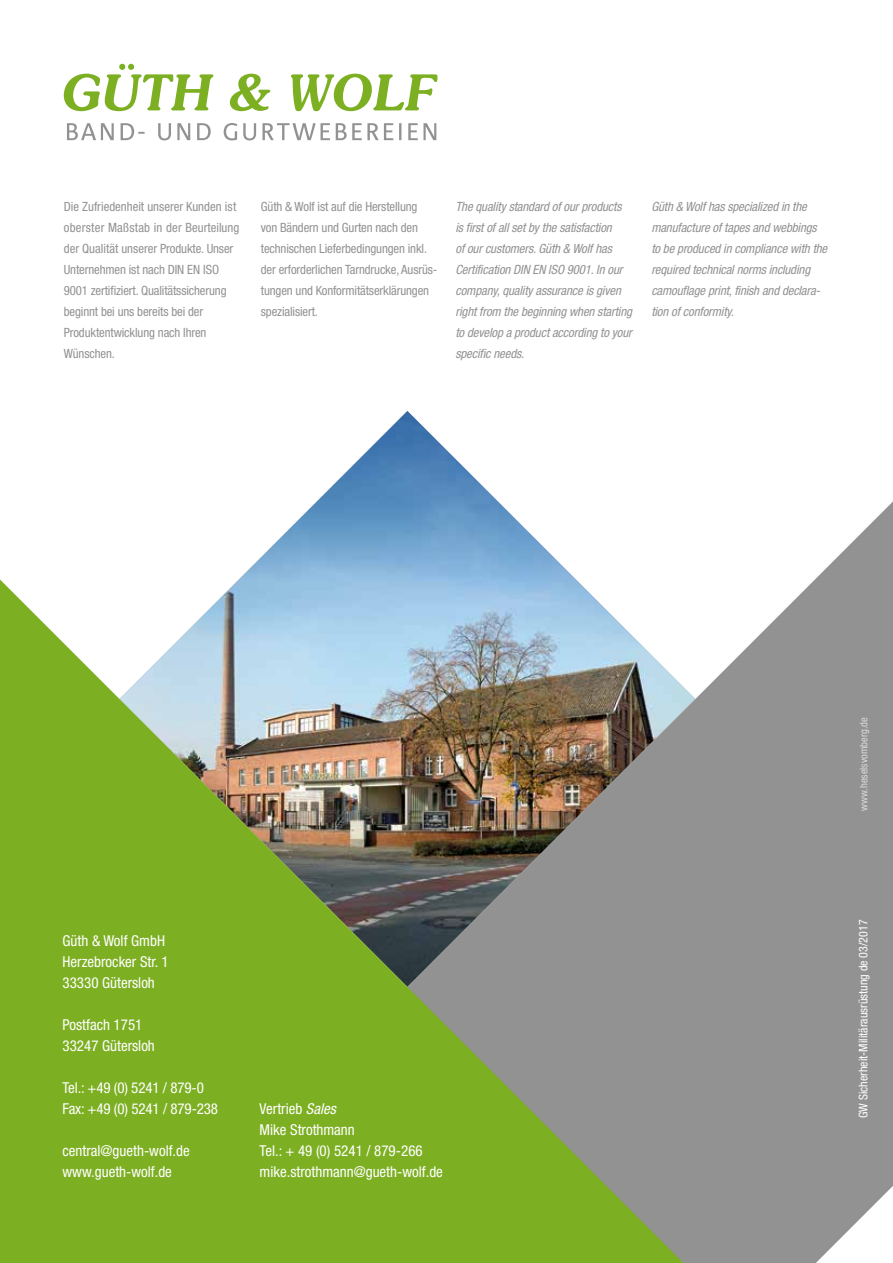
<style>
.page{position:relative;width:893px;height:1263px;background:#fff}
.page>*{position:absolute;margin:0;border:0;box-sizing:border-box;transform-origin:0 0}
.t1{font:condensed 15px/21px "Helvetica Neue";color:#fff}
.t2{font:italic condensed 12.75px/21px "Helvetica Neue";letter-spacing:-.01em;color:#929292}
.t3{font:condensed 12.75px/21px "Helvetica Neue";letter-spacing:-.01em;color:#929292}
.t4{font:condensed 12px "Helvetica Neue";color:#fff}
.t5{font:condensed 10.5px "Helvetica Neue";color:#dadada}
.s1{font-style:italic}
</style>
<div class="page">
<img style="left:317px;top:411px;width:181px;height:90px">
<svg style="left:239px;top:501px;width:654px;height:762px;fill:#929292"></svg>
<img style="left:0;top:579px;width:683px;height:684px">
<svg style="left:230px;top:74px;width:40px;height:37px"></svg>
<svg style="left:291px;top:74px;width:147px;height:37px"></svg>
<svg style="left:64px;top:64px;width:149px;height:47px"></svg>
<svg style="left:67px;top:123px;width:369px;height:17px"></svg>
<p class="t3" style="left:64px;top:196px;width:177px">Die Zufriedenheit unserer Kunden ist oberster Maßstab in der Beurteilung der Qualität unserer Produkte. Unser<br>Unternehmen ist nach DIN EN ISO<br>9001 zertifiziert. Qualitätssicherung beginnt bei uns bereits bei der<br>Produktentwicklung nach Ihren<br>Wünschen.</p>
<p class="t3" style="left:261px;top:196px;width:178px">Güth &amp; Wolf ist auf die Herstellung<br>von Bändern und Gurten nach den technischen Lieferbedingungen inkl. der erforderlichen Tarndrucke, Ausrüs&shy;tungen und Konformitätserklärungen spezialisiert.</p>
<p class="t2" style="left:455px;top:196px;width:178px">The quality standard of our products is first of all set by the satisfaction<br>of our customers. Güth &amp; Wolf has Certification DIN EN ISO 9001. In our company, quality assurance is given right from the beginning when starting to develop a product according to your specific needs.</p>
<p class="t2" style="left:651px;top:196px;width:177px">Güth &amp; Wolf has specialized in the manufacture of tapes and webbings to be produced in compliance with the required technical norms including camouflage print, finish and declara&shy;tion of conformity.</p>
<p class="t1" style="left:63px;top:930px;width:108px">Güth &amp; Wolf GmbH<br>Herzebrocker Str. 1<br>33330 Gütersloh</p>
<p class="t1" style="left:63px;top:1014px;width:94px">Postfach 1751<br>33247 Gütersloh</p>
<p class="t1" style="left:63px;top:1077px;width:157px">Tel.: +49 (0) 5241 / 879-0<br>Fax: +49 (0) 5241 / 879-238</p>
<p class="t1" style="left:63px;top:1140px;width:129px">central@gueth-wolf.de www.gueth-wolf.de</p>
<p class="t1" style="left:260px;top:1098px;width:185px">Vertrieb <span class="s1">Sales<br></span>Mike Strothmann<br>Tel.: + 49 (0) 5241 / 879-266 mike.strothmann@gueth-wolf.de</p>
<p class="t5" style="left:858px;top:811px;width:95px;rotate:-90deg">www.heselsvomberg.de</p>
<p class="t4" style="left:856px;top:1118px;width:200px;rotate:-90deg">GW Sicherheit-Militärausrüstung de 03/2017</p>
</div>
